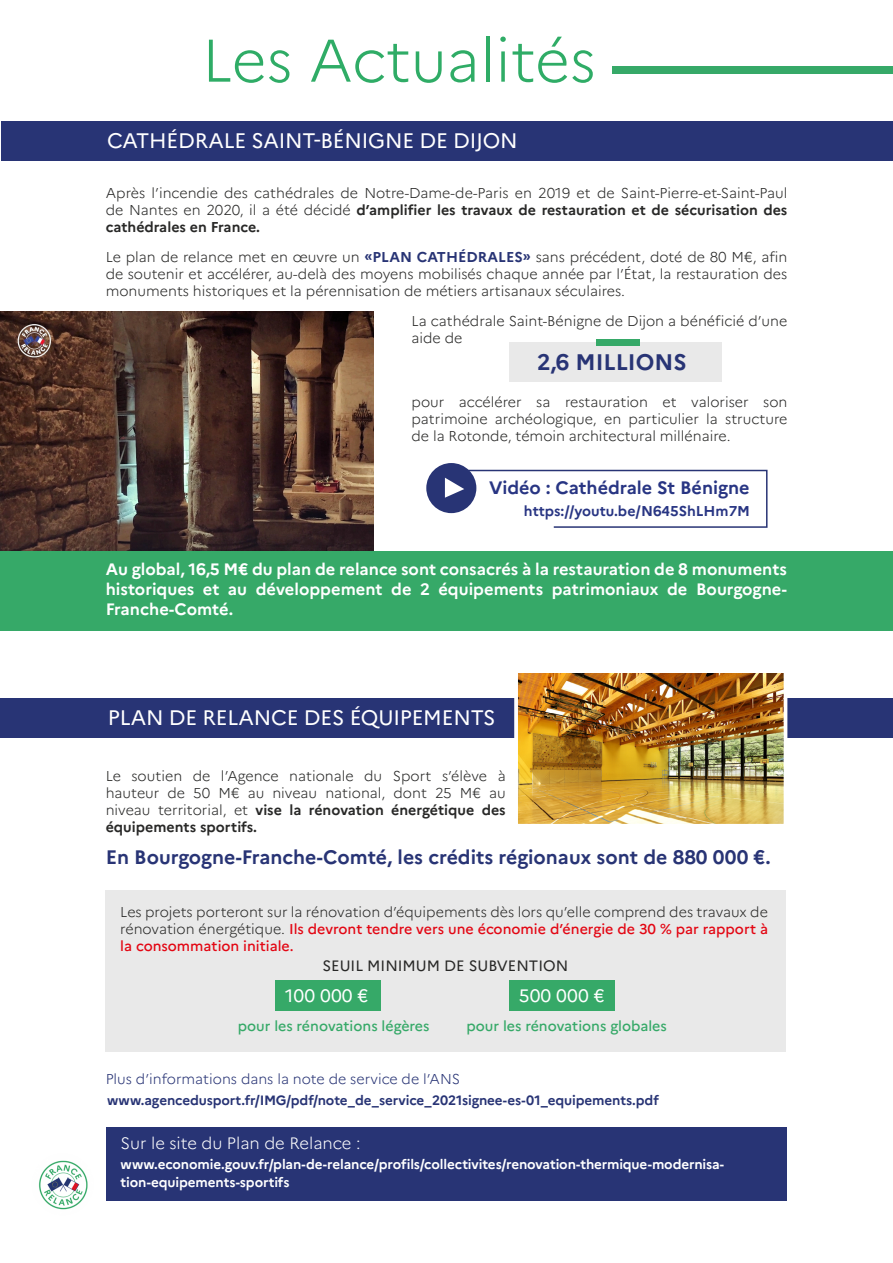
<style>
.page{position:relative;width:893px;height:1263px;background:#fff}
.page>*{position:absolute;margin:0;border:0;box-sizing:border-box;transform-origin:0 0}
.t1{font:300 60px "Marianne";letter-spacing:-.005em;color:#2fac66}
.t2{font:700 22.5px "Marianne";color:#283475}
.t3{font:21px "Marianne";letter-spacing:-.01em;color:#fff}
.t4{font:700 19.5px "Marianne";color:#283475}
.t5{font:700 18px "Marianne";color:#283583}
.t6{font:18px "Marianne";letter-spacing:.005em;color:#fff}
.t7{font:700 16.5px/19.8px "Marianne";color:#fff;text-align:justify}
.t8{font:300 16.5px "Marianne";color:#fff}
.t9{font:15px "Marianne";color:#282827}
.t10{font:300 14.25px/17.1px "Marianne";color:#282827;text-align:justify}
.t11{font:500 14.25px "Marianne";color:#36a968}
.t12{font:300 14.25px "Marianne";color:#283475}
.t13{font:700 14.25px "Marianne";color:#283583}
.t14{font:700 13.5px/18px "Marianne";letter-spacing:-.01em;color:#fff}
.t15{font:700 13.5px "Marianne";letter-spacing:-.01em;color:#283475}
.s1{font-weight:700}
.s2{font-weight:700;color:#283475}
.s3{font-weight:500;color:#e30613}
</style>
<div class="page">
<img style="left:32px;top:1153px;width:62px;height:62px;border-radius:31px">
<div style="left:1px;top:122px;width:892px;height:39px;background:#283475"></div>
<div style="left:613px;top:66px;width:280px;height:7px;background:#36a968"></div>
<img style="left:0;top:311px;width:373px;height:240px">
<div style="left:0;top:698px;width:893px;height:40px;background:#283475"></div>
<div style="left:0;top:551px;width:893px;height:80px;background:#36a968"></div>
<div style="left:106px;top:1127px;width:680px;height:73px;background:#283475"></div>
<div style="left:510px;top:342px;width:212px;height:40px;background:#e9e9e9"></div>
<div style="left:596px;top:339px;width:43px;height:6px;background:#36a968"></div>
<div style="left:105px;top:890px;width:680px;height:161px;background:#e9e9e9"></div>
<div style="left:276px;top:981px;width:105px;height:30px;background:#36a968"></div>
<div style="left:509px;top:981px;width:106px;height:30px;background:#36a968"></div>
<img style="left:514px;top:673px;width:274px;height:151px">
<div style="left:426px;top:463px;width:50px;height:50px;background:#283475;border-radius:50%"></div>
<svg style="left:445px;top:469px;width:323px;height:59px"></svg>
<h1 class="t1" style="left:202px;top:24px;width:396px">Les Actualités</h1>
<h3 class="t3" style="left:107px;top:128px;width:412px">CATHÉDRALE SAINT-BÉNIGNE DE DIJON</h3>
<p class="t10" style="left:106px;top:184px;width:683px">Après l’incendie des cathédrales de Notre-Dame-de-Paris en 2019 et de Saint-Pierre-et-Saint-Paul de Nantes en 2020, il a été décidé <span class="s1">d’amplifier les travaux de restauration et de sécurisation des cathédrales en France.</span></p>
<p class="t10" style="left:106px;top:248px;width:683px">Le plan de relance met en œuvre un <span class="s2">«PLAN CATHÉDRALES»</span> sans précédent, doté de 80 M€, afin de soutenir et accélérer, au-delà des moyens mobilisés chaque année par l’État, la restauration des monuments historiques et la pérennisation de métiers artisanaux séculaires.</p>
<p class="t10" style="left:411px;top:312px;width:377px">La cathédrale Saint-Bénigne de Dijon a bénéficié d’une aide de</p>
<h2 class="t2" style="left:537px;top:348px;width:151px">2,6 MILLIONS</h2>
<p class="t10" style="left:411px;top:393px;width:377px">pour accélérer sa restauration et valoriser son patrimoine archéologique, en particulier la structure de la Rotonde, témoin architectural millénaire.</p>
<p class="t5" style="left:489px;top:476px;width:262px">Vidéo : Cathédrale St Bénigne</p>
<p class="t13" style="left:524px;top:502px;width:228px">https://youtu.be/N645ShLHm7M</p>
<p class="t7" style="left:106px;top:560px;width:683px">Au global, 16,5 M€ du plan de relance sont consacrés à la restauration de 8 monuments historiques et au développement de 2 équipements patrimoniaux de Bourgogne-Franche-Comté.</p>
<h3 class="t3" style="left:108px;top:704px;width:389px">PLAN DE RELANCE DES ÉQUIPEMENTS</h3>
<p class="t10" style="left:106px;top:767px;width:402px">Le soutien de l’Agence nationale du Sport s’élève à hauteur de 50 M€ au niveau national, dont 25 M€ au niveau territorial, et <span class="s1">vise la rénovation énergétique des équipements sportifs.</span></p>
<h3 class="t4" style="left:106px;top:845px;width:666px">En Bourgogne-Franche-Comté, les crédits régionaux sont de 880 000 €.</h3>
<p class="t10" style="left:120px;top:903px;width:649px">Les projets porteront sur la rénovation d’équipements dès lors qu’elle comprend des travaux de rénovation énergétique. <span class="s3">Ils devront tendre vers une économie d’énergie de 30 % par rapport à la consommation initiale.</span></p>
<p class="t6" style="left:285px;top:985px;width:85px">100 000 €</p>
<p class="t11" style="left:238px;top:1017px;width:193px">pour les rénovations légères</p>
<p class="t9" style="left:322px;top:957px;width:247px">SEUIL MINIMUM DE SUBVENTION</p>
<p class="t6" style="left:519px;top:985px;width:87px">500 000 €</p>
<p class="t11" style="left:466px;top:1017px;width:202px">pour les rénovations globales</p>
<p class="t12" style="left:106px;top:1070px;width:356px">Plus d’informations dans la note de service de l’ANS</p>
<p class="t15" style="left:107px;top:1092px;width:553px">www.agencedusport.fr/IMG/pdf/note_de_service_2021signee-es-01_equipements.pdf</p>
<p class="t8" style="left:121px;top:1133px;width:241px">Sur le site du Plan de Relance :</p>
<p class="t14" style="left:121px;top:1155px;width:605px">www.economie.gouv.fr/plan-de-relance/profils/collectivites/renovation-thermique-modernisa&shy;tion-equipements-sportifs</p>
</div>
